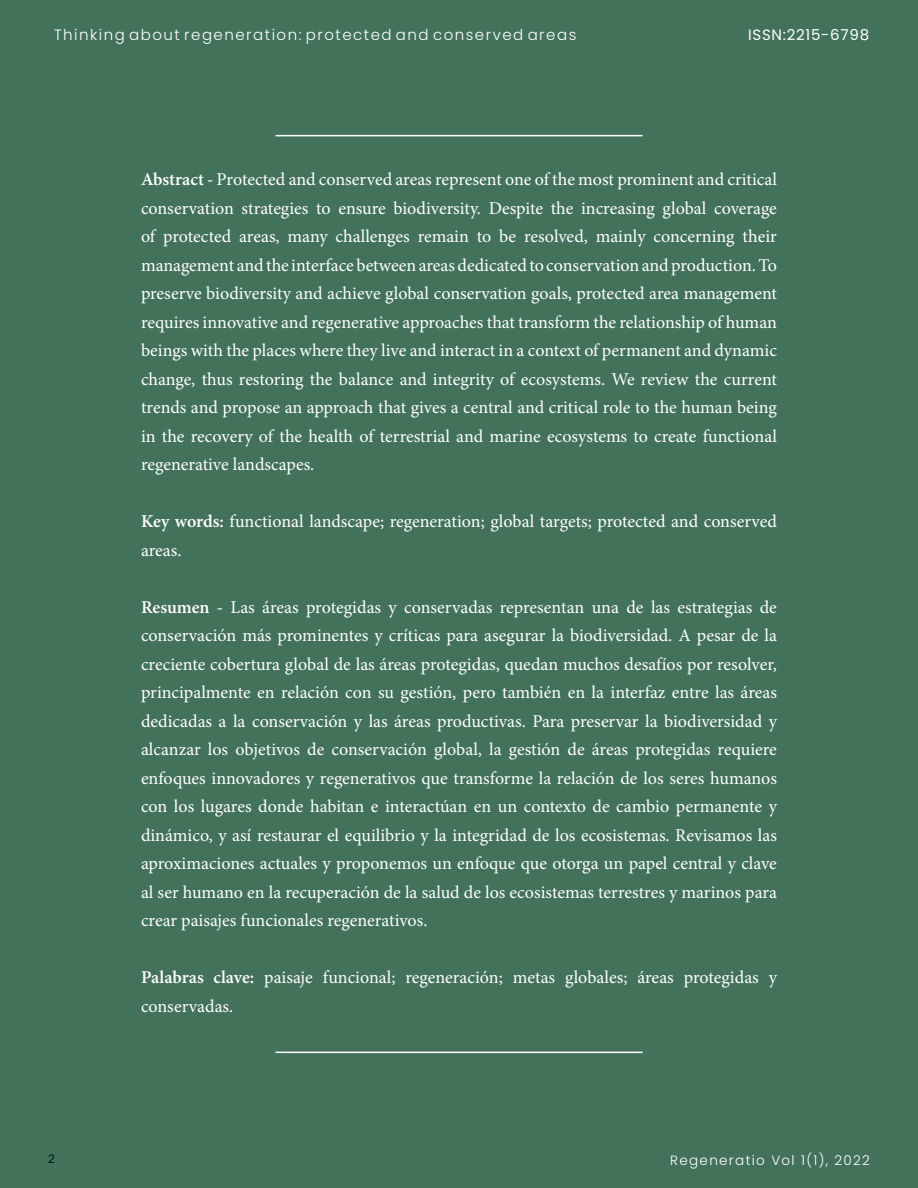
<style>
.page{position:relative;width:918px;height:1188px;background:#43725b}
.page>*{position:absolute;margin:0;border:0;box-sizing:border-box;transform-origin:0 0}
.t1{font:18px/28.5px "Minion Pro";color:#fff;text-align:justify}
.t2{font:300 15px "Poppins";letter-spacing:.1em;color:#fff}
.t3{font:15px "Poppins";letter-spacing:.05em;color:#fff}
.t4{font:300 13.5px "Poppins";letter-spacing:.1em;color:#fff}
.t5{font:12px "Avenir Next";color:#000}
.s1{font-weight:600}
</style>
<div class="page">
<hr style="left:275px;top:135px;width:368px;height:1px;background:#fff">
<hr style="left:275px;top:1052px;width:368px;height:1px;background:#fff">
<p class="t2" style="left:54px;top:26px;width:524px">Thinking about regeneration: protected and conserved areas</p>
<p class="t3" style="left:748px;top:26px;width:123px">ISSN:2215-6798</p>
<p class="t1" style="left:141px;top:165px;width:638px"><span class="s1">Abstract -</span> Protected and conserved areas represent one of the most prominent and critical conservation strategies to ensure biodiversity. Despite the increasing global coverage of protected areas, many challenges remain to be resolved, mainly concerning their management and the interface between areas dedicated to conservation and production. To preserve biodiversity and achieve global conservation goals, protected area management requires innovative and regenerative approaches that transform the relationship of human beings with the places where they live and interact in a context of permanent and dynamic change, thus restoring the balance and integrity of ecosystems. We review the current trends and propose an approach that gives a central and critical role to the human being in the recovery of the health of terrestrial and marine ecosystems to create functional regenerative landscapes.</p>
<p class="t1" style="left:141px;top:507px;width:638px"><span class="s1">Key words:</span> functional landscape; regeneration; global targets; protected and conserved areas.</p>
<p class="t1" style="left:141px;top:593px;width:638px"><span class="s1">Resumen -</span> Las áreas protegidas y conservadas representan una de las estrategias de conservación más prominentes y críticas para asegurar la biodiversidad. A pesar de la creciente cobertura global de las áreas protegidas, quedan muchos desafíos por resolver, principalmente en relación con su gestión, pero también en la interfaz entre las áreas dedicadas a la conservación y las áreas productivas. Para preservar la biodiversidad y alcanzar los objetivos de conservación global, la gestión de áreas protegidas requiere enfoques innovadores y regenerativos que transforme la relación de los seres humanos con los lugares donde habitan e interactúan en un contexto de cambio permanente y dinámico, y así restaurar el equilibrio y la integridad de los ecosistemas. Revisamos las aproximaciones actuales y proponemos un enfoque que otorga un papel central y clave al ser humano en la recuperación de la salud de los ecosistemas terrestres y marinos para crear paisajes funcionales regenerativos.</p>
<p class="t1" style="left:141px;top:963px;width:638px"><span class="s1">Palabras clave:</span> paisaje funcional; regeneración; metas globales; áreas protegidas y conservadas.</p>
<p class="t5" style="left:48px;top:1148px;width:8px">2</p>
<p class="t4" style="left:670px;top:1152px;width:201px">Regeneratio Vol 1(1), 2022</p>
</div>
